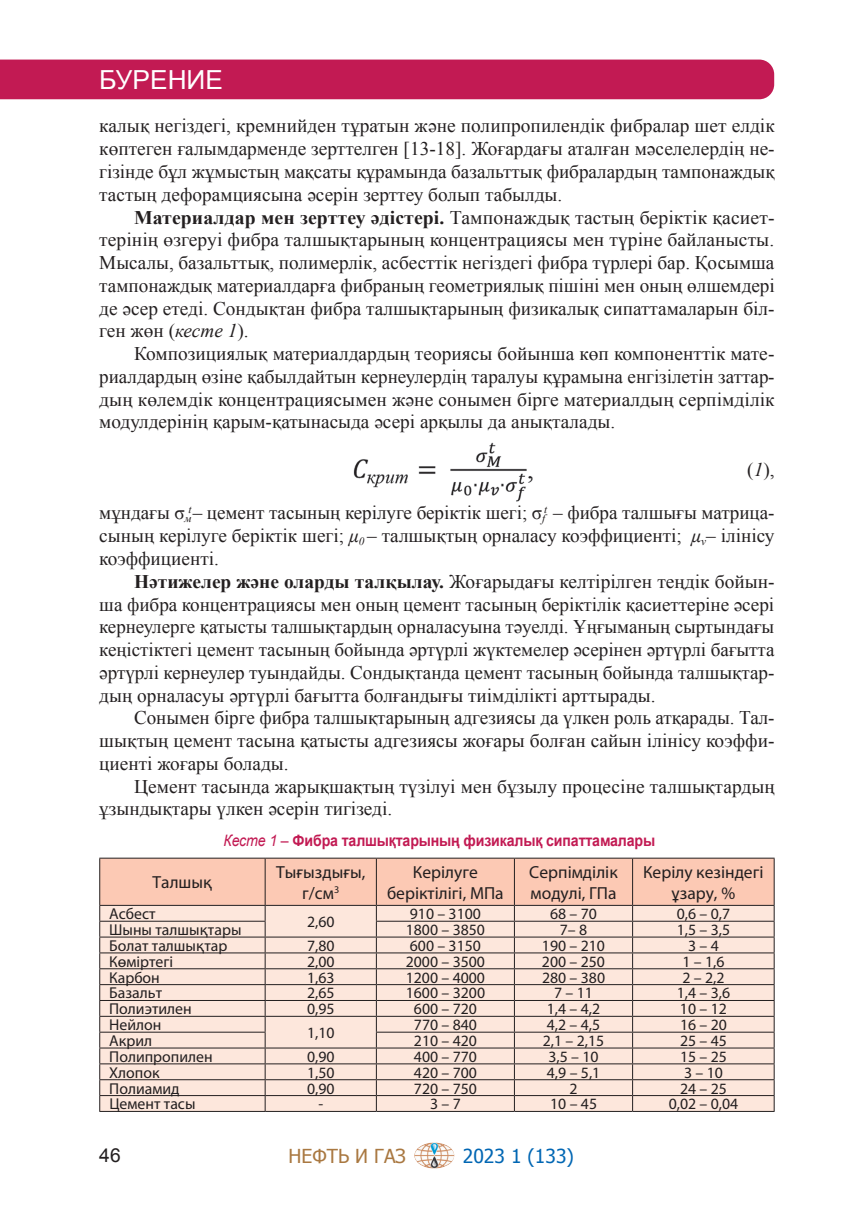
<style>
.page{position:relative;width:864px;height:1231px;background:#fff}
.page>*{position:absolute;margin:0;border:0;box-sizing:border-box;transform-origin:0 0}
.t1{font:26.25px "Arial";color:#fff}
.t2{font:19.25px/22.8px "Times New Roman";color:#231f20;text-align:justify}
.t3{font:19.25px "Tahoma";color:#0166b3}
.t4{font:19.25px "Tahoma";color:#a97841}
.t5{font:19.25px "Arial";color:#231f20}
.t6{font:17.5px/21px "K Myriad Pro";color:#231f20;text-align:center}
.t7{font:15.75px "K Myriad Pro";color:#231f20}
.t8{font:700 15.75px "Arial";letter-spacing:-.01em;color:#c21a53;scale:.9 1}
.s1{font-weight:700}
.s2{font-style:italic}
.s3{font-weight:400;font-style:italic}
</style>
<div class="page">
<div style="left:0;top:60px;width:773px;height:39px;background:#c21a53"></div>
<img style="left:353px;top:442px;width:180px;height:60px">
<hr style="left:99px;top:857px;width:166px;height:1px;background:#231f20">
<hr style="left:265px;top:857px;width:111px;height:1px;background:#231f20">
<hr style="left:376px;top:857px;width:138px;height:1px;background:#231f20">
<hr style="left:514px;top:857px;width:118px;height:1px;background:#231f20">
<hr style="left:632px;top:857px;width:142px;height:1px;background:#231f20">
<hr style="left:99px;top:1110px;width:166px;height:1px;background:#231f20">
<hr style="left:265px;top:1110px;width:111px;height:1px;background:#231f20">
<hr style="left:376px;top:1110px;width:138px;height:1px;background:#231f20">
<hr style="left:514px;top:1110px;width:118px;height:1px;background:#231f20">
<hr style="left:632px;top:1110px;width:142px;height:1px;background:#231f20">
<svg style="left:99px;top:858px;width:675px;height:252px;background:#efd5c9"></svg>
<img style="left:414px;top:1142px;width:40px;height:26px">
<h1 class="t1" style="left:99px;top:63px;width:125px">БУРЕНИЕ</h1>
<p class="t2" style="left:99px;top:114px;width:676px">калық негіздегі, кремнийден тұратын және полипропилендік фибралар шет елдік көптеген ғалымдарменде зерттелген [13-18]. Жоғардағы аталған мәселелердің не&shy;гізінде бұл жұмыстың мақсаты құрамында базальттық фибралардың тампонаждық тастың дефорамциясына әсерін зерттеу болып табылды.</p>
<p class="t2" style="left:99px;top:205px;width:676px;text-indent:35px"><span class="s1">Материалдар мен зерттеу әдістері.</span> Тампонаждық тастың беріктік қасиет&shy;терінің өзгеруі фибра талшықтарының концентрациясы мен түріне байланысты.<br>Мысалы, базальттық, полимерлік, асбесттік негіздегі фибра түрлері бар. Қосымша тампонаждық материалдарға фибраның геометриялық пішіні мен оның өлшемдері де әсер етеді. Сондықтан фибра талшықтарының физикалық сипаттамаларын біл&shy;ген жөн (<span class="s2">кесте 1</span>).</p>
<p class="t2" style="left:99px;top:342px;width:676px;text-indent:35px">Композициялық материалдардың теориясы бойынша көп компоненттік мате&shy;риалдардың өзіне қабылдайтын кернеулердің таралуы құрамына енгізілетін заттар&shy;дың көлемдік концентрациясымен және сонымен бірге материалдың серпімділік модулдерінің қарым-қатынасыда әсері арқылы да анықталады.</p>
<p class="t2" style="left:747px;top:457px;width:29px">(<span class="s2">1</span>),</p>
<p class="t2" style="left:99px;top:501px;width:94px">мұндағы σ<sub>м</sub></p>
<p class="t2" style="left:99px;top:501px;width:676px;text-indent:89px"><sup>t</sup>– цемент тасының керілуге беріктік шегі; σ<sub>f</sub><sup>t</sup> – фибра талшығы матрица&shy;сының керілуге беріктік шегі; <span class="s2">μ</span><sub>0</sub> – талшықтың орналасу коэффициенті; <span class="s2">μ</span><sub>v</sub>– ілінісу коэффициенті.</p>
<p class="t2" style="left:99px;top:569px;width:676px;text-indent:35px"><span class="s1">Нәтижелер және оларды талқылау.</span> Жоғарыдағы келтірілген теңдік бойын&shy;ша фибра концентрациясы мен оның цемент тасының беріктілік қасиеттеріне әсері кернеулерге қатысты талшықтардың орналасуына тәуелді. Ұңғыманың сыртындағы кеңістіктегі цемент тасының бойында әртүрлі жүктемелер әсерінен әртүрлі бағытта әртүрлі кернеулер туындайды. Сондықтанда цемент тасының бойында талшықтар&shy;дың орналасуы әртүрлі бағытта болғандығы тиімділікті арттырады.</p>
<p class="t2" style="left:99px;top:706px;width:676px;text-indent:35px">Сонымен бірге фибра талшықтарының адгезиясы да үлкен роль атқарады. Тал&shy;шықтың цемент тасына қатысты адгезиясы жоғары болған сайын ілінісу коэффи&shy;циенті жоғары болады.</p>
<p class="t2" style="left:99px;top:774px;width:676px;text-indent:35px">Цемент тасында жарықшақтың түзілуі мен бұзылу процесіне талшықтардың ұзындықтары үлкен әсерін тигізеді.</p>
<p class="t8" style="left:223px;top:830px;width:481px"><span class="s3">Кесте 1 –</span> Фибра талшықтарының физикалық сипаттамалары</p>
<p class="t6" style="left:152px;top:872px;width:61px">Талшық</p>
<p class="t6" style="left:276px;top:861px;width:91px">Тығыздығы, г/см<sup>3</sup></p>
<p class="t6" style="left:387px;top:861px;width:118px">Керілуге беріктілігі, МПа</p>
<p class="t6" style="left:529px;top:861px;width:90px;text-align:left">Серпімділік модулі, ГПа</p>
<p class="t6" style="left:643px;top:861px;width:122px">Керілу кезіндегі ұзару, %</p>
<p class="t7" style="left:109px;top:905px;width:48px">Асбест</p>
<p class="t7" style="left:307px;top:913px;width:29px">2,60</p>
<p class="t7" style="left:409px;top:905px;width:73px">910 – 3100</p>
<p class="t7" style="left:550px;top:905px;width:48px">68 – 70</p>
<p class="t7" style="left:676px;top:905px;width:55px">0,6 – 0,7</p>
<p class="t7" style="left:109px;top:921px;width:134px">Шыны талшықтары</p>
<p class="t7" style="left:405px;top:921px;width:81px">1800 – 3850</p>
<p class="t7" style="left:559px;top:921px;width:29px">7– 8</p>
<p class="t7" style="left:676px;top:921px;width:55px">1,5 – 3,5</p>
<p class="t7" style="left:109px;top:936px;width:120px">Болат талшықтар</p>
<p class="t7" style="left:307px;top:936px;width:29px">7,80</p>
<p class="t7" style="left:409px;top:936px;width:73px">600 – 3150</p>
<p class="t7" style="left:541px;top:936px;width:65px">190 – 210</p>
<p class="t7" style="left:687px;top:936px;width:32px">3 – 4</p>
<p class="t7" style="left:109px;top:952px;width:66px">Көміртегі</p>
<p class="t7" style="left:307px;top:952px;width:29px">2,00</p>
<p class="t7" style="left:405px;top:952px;width:81px">2000 – 3500</p>
<p class="t7" style="left:541px;top:952px;width:65px">200 – 250</p>
<p class="t7" style="left:682px;top:952px;width:44px">1 – 1,6</p>
<p class="t7" style="left:109px;top:968px;width:52px">Карбон</p>
<p class="t7" style="left:307px;top:968px;width:29px">1,63</p>
<p class="t7" style="left:405px;top:968px;width:81px">1200 – 4000</p>
<p class="t7" style="left:541px;top:968px;width:65px">280 – 380</p>
<p class="t7" style="left:682px;top:968px;width:44px">2 – 2,2</p>
<p class="t7" style="left:109px;top:984px;width:54px">Базальт</p>
<p class="t7" style="left:307px;top:984px;width:29px">2,65</p>
<p class="t7" style="left:405px;top:984px;width:81px">1600 – 3200</p>
<p class="t7" style="left:554px;top:984px;width:40px">7 – 11</p>
<p class="t7" style="left:676px;top:984px;width:55px">1,4 – 3,6</p>
<p class="t7" style="left:109px;top:1000px;width:84px">Полиэтилен</p>
<p class="t7" style="left:307px;top:1000px;width:29px">0,95</p>
<p class="t7" style="left:414px;top:1000px;width:65px">600 – 720</p>
<p class="t7" style="left:546px;top:1000px;width:55px">1,4 – 4,2</p>
<p class="t7" style="left:679px;top:1000px;width:48px">10 – 12</p>
<p class="t7" style="left:109px;top:1016px;width:54px">Нейлон</p>
<p class="t7" style="left:307px;top:1024px;width:29px">1,10</p>
<p class="t7" style="left:414px;top:1016px;width:65px">770 – 840</p>
<p class="t7" style="left:546px;top:1016px;width:55px">4,2 – 4,5</p>
<p class="t7" style="left:679px;top:1016px;width:48px">16 – 20</p>
<p class="t7" style="left:109px;top:1032px;width:44px">Акрил</p>
<p class="t7" style="left:414px;top:1032px;width:65px">210 – 420</p>
<p class="t7" style="left:542px;top:1032px;width:63px">2,1 – 2,15</p>
<p class="t7" style="left:679px;top:1032px;width:48px">25 – 45</p>
<p class="t7" style="left:109px;top:1047px;width:105px">Полипропилен</p>
<p class="t7" style="left:307px;top:1047px;width:29px">0,90</p>
<p class="t7" style="left:414px;top:1047px;width:65px">400 – 770</p>
<p class="t7" style="left:548px;top:1047px;width:52px">3,5 – 10</p>
<p class="t7" style="left:679px;top:1047px;width:48px">15 – 25</p>
<p class="t7" style="left:109px;top:1063px;width:52px">Хлопок</p>
<p class="t7" style="left:307px;top:1063px;width:29px">1,50</p>
<p class="t7" style="left:414px;top:1063px;width:65px">420 – 700</p>
<p class="t7" style="left:546px;top:1063px;width:55px">4,9 – 5,1</p>
<p class="t7" style="left:683px;top:1063px;width:40px">3 – 10</p>
<p class="t7" style="left:109px;top:1079px;width:72px">Полиамид</p>
<p class="t7" style="left:307px;top:1079px;width:29px">0,90</p>
<p class="t7" style="left:414px;top:1079px;width:65px">720 – 750</p>
<p class="t7" style="left:569px;top:1079px;width:10px">2</p>
<p class="t7" style="left:679px;top:1079px;width:48px">24 – 25</p>
<p class="t7" style="left:109px;top:1095px;width:88px">Цемент тасы</p>
<p class="t7" style="left:318px;top:1095px;width:6px">-</p>
<p class="t7" style="left:430px;top:1095px;width:32px">3 – 7</p>
<p class="t7" style="left:550px;top:1095px;width:48px">10 – 45</p>
<p class="t7" style="left:668px;top:1095px;width:71px">0,02 – 0,04</p>
<p class="t5" style="left:99px;top:1142px;width:23px">46</p>
<p class="t4" style="left:288px;top:1142px;width:119px">НЕФТЬ И ГАЗ</p>
<p class="t3" style="left:462px;top:1142px;width:112px">2023 1 (133)</p>
</div>
